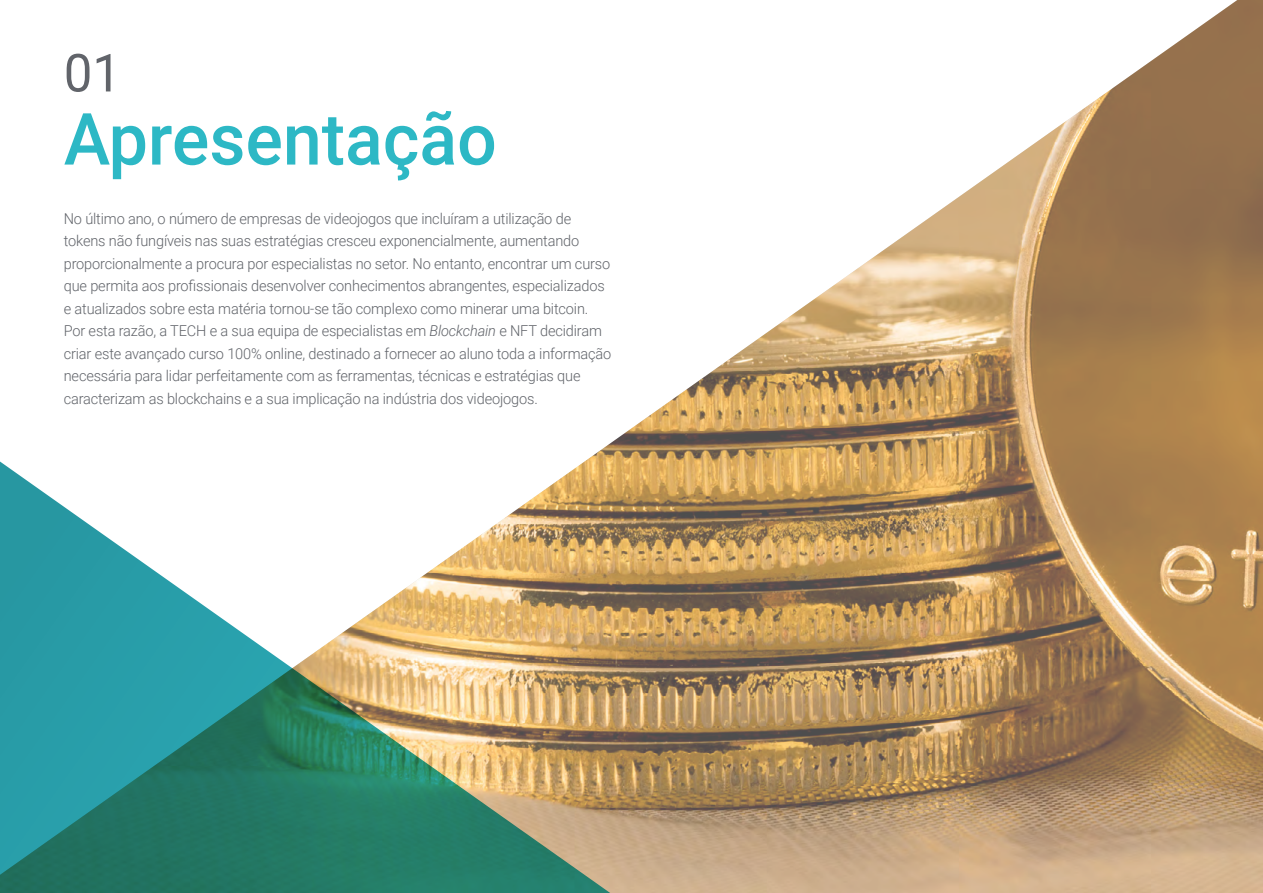
<style>
.page{position:relative;width:1263px;height:893px;background:#fff}
.page>*{position:absolute;margin:0;border:0;box-sizing:border-box;transform-origin:0 0}
.t1{font:500 72px "Roboto";color:#2db8c5}
.t2{font:52.5px "Roboto";color:#61646a}
.t3{font:300 15px/22.5px "Roboto";letter-spacing:-.01em;color:#61646a}
.s1{font-style:italic}
</style>
<div class="page">
<img style="left:606px;top:0;width:657px;height:893px">
<svg style="left:0;top:446px;width:640px;height:447px"></svg>
<h2 class="t2" style="left:64px;top:36px;width:59px">01</h2>
<h1 class="t1" style="left:64px;top:89px;width:435px">Apresentação</h1>
<p class="t3" style="left:64px;top:207px;width:549px">No último ano, o número de empresas de videojogos que incluíram a utilização de tokens não fungíveis nas suas estratégias cresceu exponencialmente, aumentando proporcionalmente a procura por especialistas no setor. No entanto, encontrar um curso que permita aos profissionais desenvolver conhecimentos abrangentes, especializados e atualizados sobre esta matéria tornou-se tão complexo como minerar uma bitcoin.<br>Por esta razão, a TECH e a sua equipa de especialistas em <span class="s1">Blockchain</span> e NFT decidiram criar este avançado curso 100% online, destinado a fornecer ao aluno toda a informação necessária para lidar perfeitamente com as ferramentas, técnicas e estratégias que caracterizam as blockchains e a sua implicação na indústria dos videojogos.</p>
</div>
